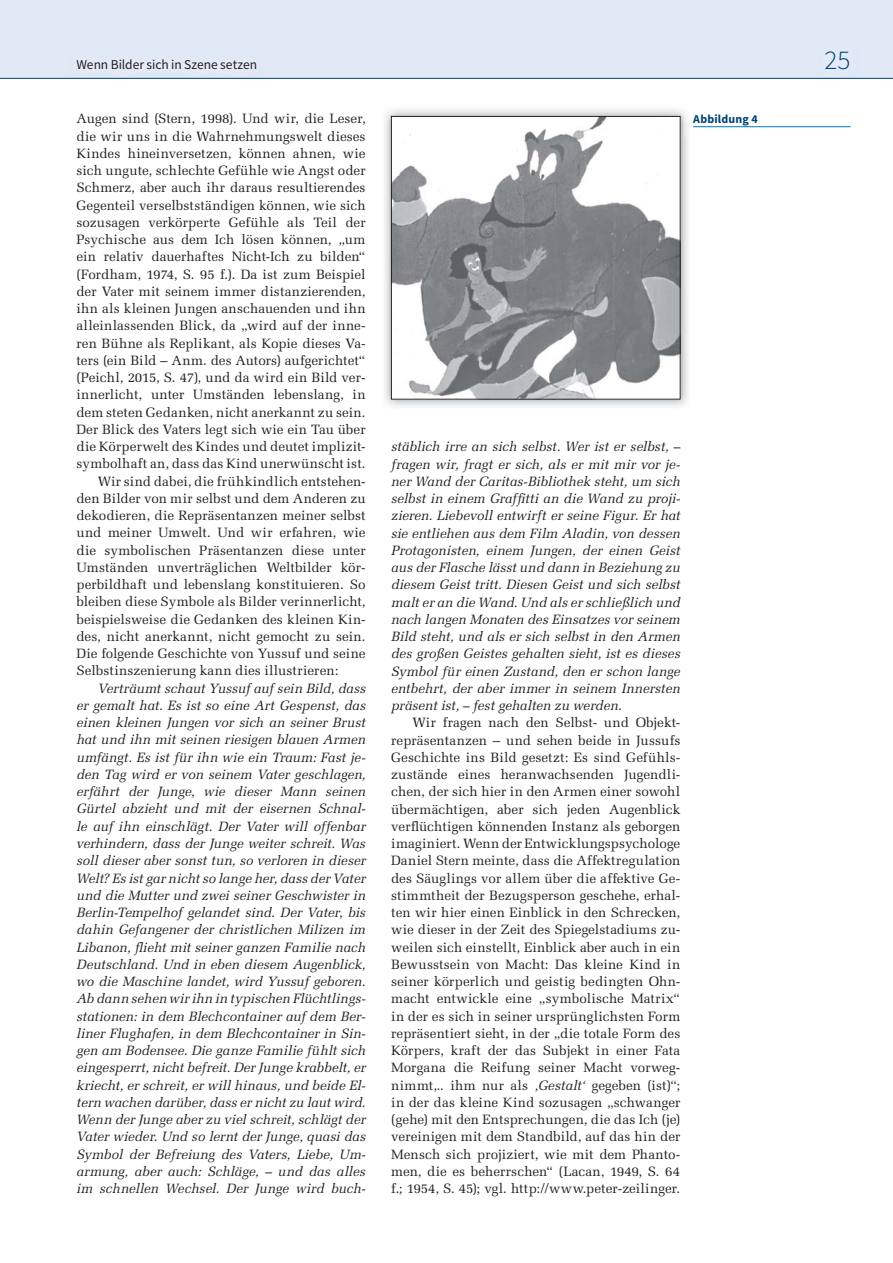
<style>
.page{position:relative;width:893px;height:1263px;background:#fff}
.page>*{position:absolute;margin:0;border:0;box-sizing:border-box;transform-origin:0 0}
.t1{font:300 27px "Source Sans Pro";color:#004373}
.t2{font:13.5px/17.2px "Melior LT Std";letter-spacing:.005em;color:#231f20;text-align:justify}
.t3{font:italic 13.5px/17.2px "Melior LT Std";letter-spacing:-.005em;color:#231f20;text-align:justify}
.t4{font:13.5px "Source Sans Pro";color:#231f20}
.t5{font:700 12px "Source Sans Pro";letter-spacing:.015em;color:#004373}
.s1{font-style:italic}
</style>
<div class="page">
<div style="left:0;top:0;width:893px;height:79px;background:#e1e9f6"></div>
<hr style="left:0;top:78px;width:893px;height:1px;background:#004373">
<img style="left:384px;top:109px;width:304px;height:298px">
<img style="left:393px;top:118px;width:285px;height:279px">
<div style="left:391px;top:116px;width:289px;height:283px;border:1px solid #231f20"></div>
<img style="left:684px;top:109px;width:167px;height:28px">
<hr style="left:693px;top:126px;width:157px;height:1px;background:#0076c0">
<p class="t4" style="left:76px;top:59px;width:182px">Wenn Bilder sich in Szene setzen</p>
<h1 class="t1" style="left:824px;top:44px;width:27px">25</h1>
<p class="t2" style="left:76px;top:111px;width:291px">Augen sind (Stern, 1998). Und wir, die Leser,</p>
<p class="t2" style="left:76px;top:128px;width:291px">die wir uns in die Wahrnehmungswelt dieses</p>
<p class="t2" style="left:76px;top:146px;width:291px">Kindes hineinversetzen, können ahnen, wie</p>
<p class="t2" style="left:76px;top:163px;width:291px">sich ungute, schlechte Gefühle wie Angst oder</p>
<p class="t2" style="left:76px;top:180px;width:291px">Schmerz, aber auch ihr daraus resultierendes</p>
<p class="t2" style="left:76px;top:197px;width:291px">Gegenteil verselbstständigen können, wie sich</p>
<p class="t2" style="left:76px;top:215px;width:291px">sozusagen verkörperte Gefühle als Teil der</p>
<p class="t2" style="left:76px;top:232px;width:291px">Psychische aus dem Ich lösen können, „um</p>
<p class="t2" style="left:76px;top:249px;width:291px">ein relativ dauerhaftes Nicht-Ich zu bilden“</p>
<p class="t2" style="left:76px;top:266px;width:291px">(Fordham, 1974, S. 95 f.). Da ist zum Beispiel</p>
<p class="t2" style="left:76px;top:284px;width:291px">der Vater mit seinem immer distanzierenden,</p>
<p class="t2" style="left:76px;top:301px;width:291px">ihn als kleinen Jungen anschauenden und ihn</p>
<p class="t2" style="left:76px;top:318px;width:291px">alleinlassenden Blick, da „wird auf der inne-</p>
<p class="t2" style="left:76px;top:335px;width:291px">ren Bühne als Replikant, als Kopie dieses Va-</p>
<p class="t2" style="left:76px;top:353px;width:291px">ters (ein Bild – Anm. des Autors) aufgerichtet“</p>
<p class="t2" style="left:76px;top:370px;width:291px">(Peichl, 2015, S. 47), und da wird ein Bild ver-</p>
<p class="t2" style="left:76px;top:387px;width:291px">innerlicht, unter Umständen lebenslang, in</p>
<p class="t2" style="left:76px;top:404px;width:291px">dem steten Gedanken, nicht anerkannt zu sein.</p>
<p class="t2" style="left:76px;top:422px;width:291px">Der Blick des Vaters legt sich wie ein Tau über</p>
<p class="t2" style="left:76px;top:439px;width:291px">die Körperwelt des Kindes und deutet implizit-</p>
<p class="t2" style="left:76px;top:456px;width:291px">symbolhaft an, dass das Kind unerwünscht ist.</p>
<p class="t2" style="left:98px;top:473px;width:269px">Wir sind dabei, die frühkindlich entstehen-</p>
<p class="t2" style="left:76px;top:491px;width:291px">den Bilder von mir selbst und dem Anderen zu</p>
<p class="t2" style="left:76px;top:508px;width:291px">dekodieren, die Repräsentanzen meiner selbst</p>
<p class="t2" style="left:76px;top:525px;width:291px">und meiner Umwelt. Und wir erfahren, wie</p>
<p class="t2" style="left:76px;top:542px;width:291px">die symbolischen Präsentanzen diese unter</p>
<p class="t2" style="left:76px;top:560px;width:291px">Umständen unverträglichen Weltbilder kör-</p>
<p class="t2" style="left:76px;top:577px;width:291px">perbildhaft und lebenslang konstituieren. So</p>
<p class="t2" style="left:76px;top:594px;width:291px">bleiben diese Symbole als Bilder verinnerlicht,</p>
<p class="t2" style="left:76px;top:611px;width:291px">beispielsweise die Gedanken des kleinen Kin-</p>
<p class="t2" style="left:76px;top:629px;width:291px">des, nicht anerkannt, nicht gemocht zu sein.</p>
<p class="t2" style="left:76px;top:646px;width:291px">Die folgende Geschichte von Yussuf und seine</p>
<p class="t2" style="left:76px;top:663px;width:263px">Selbstinszenierung kann dies illustrieren:</p>
<p class="t3" style="left:76px;top:680px;width:291px;text-indent:21px">Verträumt schaut Yussuf auf sein Bild, dass er gemalt hat. Es ist so eine Art Gespenst, das einen kleinen Jungen vor sich an seiner Brust hat und ihn mit seinen riesigen blauen Armen umfängt. Es ist für ihn wie ein Traum: Fast je&shy;den Tag wird er von seinem Vater geschlagen, erfährt der Junge, wie dieser Mann seinen Gürtel abzieht und mit der eisernen Schnal&shy;le auf ihn einschlägt. Der Vater will offenbar verhindern, dass der Junge weiter schreit. Was soll dieser aber sonst tun, so verloren in dieser Welt? Es ist gar nicht so lange her, dass der Vater und die Mutter und zwei seiner Geschwister in Berlin-Tempelhof gelandet sind. Der Vater, bis dahin Gefangener der christlichen Milizen im Libanon, flieht mit seiner ganzen Familie nach Deutschland. Und in eben diesem Augenblick, wo die Maschine landet, wird Yussuf geboren.<br>Ab dann sehen wir ihn in typischen Flüchtlings&shy;stationen: in dem Blechcontainer auf dem Ber&shy;liner Flughafen, in dem Blechcontainer in Sin&shy;gen am Bodensee. Die ganze Familie fühlt sich eingesperrt, nicht befreit. Der Junge krabbelt, er kriecht, er schreit, er will hinaus, und beide El&shy;tern wachen darüber, dass er nicht zu laut wird.<br>Wenn der Junge aber zu viel schreit, schlägt der Vater wieder. Und so lernt der Junge, quasi das Symbol der Befreiung des Vaters, Liebe, Um&shy;armung, aber auch: Schläge, – und das alles im schnellen Wechsel. Der Junge wird buch-</p>
<p class="t5" style="left:693px;top:115px;width:66px">Abbildung 4</p>
<p class="t3" style="left:391px;top:439px;width:291px">stäblich irre an sich selbst. Wer ist er selbst, – fragen wir, fragt er sich, als er mit mir vor je&shy;ner Wand der Caritas-Bibliothek steht, um sich selbst in einem Graffitti an die Wand zu proji&shy;zieren. Liebevoll entwirft er seine Figur. Er hat sie entliehen aus dem Film Aladin, von dessen Protagonisten, einem Jungen, der einen Geist aus der Flasche lässt und dann in Beziehung zu diesem Geist tritt. Diesen Geist und sich selbst malt er an die Wand. Und als er schließlich und nach langen Monaten des Einsatzes vor seinem Bild steht, und als er sich selbst in den Armen des großen Geistes gehalten sieht, ist es dieses Symbol für einen Zustand, den er schon lange entbehrt, der aber immer in seinem Innersten präsent ist, – fest gehalten zu werden.</p>
<p class="t2" style="left:391px;top:715px;width:291px;text-indent:21px">Wir fragen nach den Selbst- und Objekt&shy;repräsentanzen – und sehen beide in Jussufs Geschichte ins Bild gesetzt: Es sind Gefühls&shy;zustände eines heranwachsenden Jugendli&shy;chen, der sich hier in den Armen einer sowohl übermächtigen, aber sich jeden Augenblick verflüchtigen könnenden Instanz als geborgen imaginiert. Wenn der Entwicklungspsychologe Daniel Stern meinte, dass die Affektregulation des Säuglings vor allem über die affektive Ge&shy;stimmtheit der Bezugsperson geschehe, erhal&shy;ten wir hier einen Einblick in den Schrecken, wie dieser in der Zeit des Spiegelstadiums zu&shy;weilen sich einstellt, Einblick aber auch in ein Bewusstsein von Macht: Das kleine Kind in seiner körperlich und geistig bedingten Ohn&shy;macht entwickle eine „symbolische Matrix“ in der es sich in seiner ursprünglichsten Form repräsentiert sieht, in der „die totale Form des Körpers, kraft der das Subjekt in einer Fata Morgana die Reifung seiner Macht vorweg&shy;nimmt,.. ihm nur als <span class="s1">‚Gestalt‘</span> gegeben (ist)“; in der das kleine Kind sozusagen „schwanger (gehe) mit den Entsprechungen, die das Ich (je) vereinigen mit dem Standbild, auf das hin der Mensch sich projiziert, wie mit dem Phanto&shy;men, die es beherrschen“ (Lacan, 1949, S. 64 f.; 1954, S. 45); vgl. http://www.peter-zeilinger.</p>
</div>
